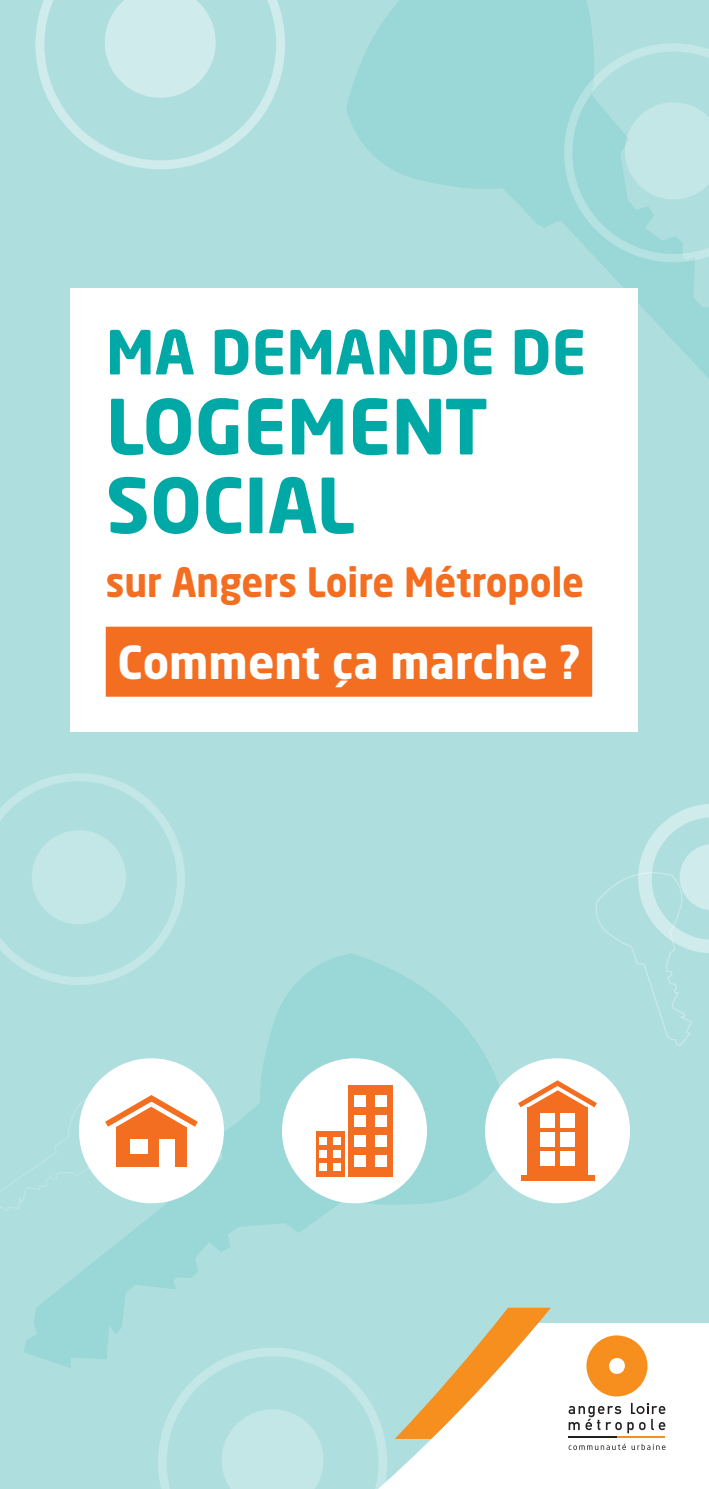
<style>
.page{position:relative;width:709px;height:1489px;background:#fff}
.page>*{position:absolute;margin:0;border:0;box-sizing:border-box;transform-origin:0 0}
.t1{font:700 75px "Neo Sans Std";color:#00a9a5}
.t2{font:700 60px "Neo Sans Std";color:#00a9a5}
.t3{font:700 45px "Neo Sans Std";color:#fff}
.t4{font:700 40px "Neo Sans Std";color:#f36e21;scale:.93 1}
</style>
<div class="page">
<div style="left:0;top:0;width:709px;height:1488px;background:#aedede"></div>
<svg style="left:346px;top:0;width:363px;height:378px;fill:#9ad7d7"></svg>
<svg style="left:24px;top:953px;width:486px;height:415px"></svg>
<svg style="left:563px;top:43px;width:146px;height:220px"></svg>
<svg style="left:0;top:773px;width:185px;height:212px"></svg>
<svg style="left:35px;top:0;width:250px;height:170px"></svg>
<div style="left:71px;top:288px;width:567px;height:443px;background:#fff"></div>
<div style="left:106px;top:626px;width:486px;height:70px;background:#f36e21"></div>
<div style="left:79px;top:1058px;width:145px;height:145px;background:#fff;border-radius:50%"></div>
<svg style="left:0;top:1094px;width:198px;height:118px"></svg>
<div style="left:159px;top:1138px;width:16px;height:28px;background:#fff"></div>
<div style="left:130px;top:1138px;width:17px;height:14px;background:#fff"></div>
<div style="left:282px;top:1058px;width:145px;height:145px;background:#fff;border-radius:50%"></div>
<div style="left:348px;top:1084px;width:45px;height:92px;background:#f36e21"></div>
<div style="left:376px;top:1095px;width:11px;height:11px;background:#fff"></div>
<div style="left:376px;top:1114px;width:11px;height:12px;background:#fff"></div>
<div style="left:376px;top:1134px;width:11px;height:12px;background:#fff"></div>
<div style="left:376px;top:1154px;width:11px;height:12px;background:#fff"></div>
<div style="left:354px;top:1095px;width:12px;height:11px;background:#fff"></div>
<div style="left:354px;top:1114px;width:12px;height:12px;background:#fff"></div>
<div style="left:354px;top:1134px;width:12px;height:12px;background:#fff"></div>
<div style="left:354px;top:1154px;width:12px;height:12px;background:#fff"></div>
<div style="left:316px;top:1131px;width:28px;height:45px;background:#f36e21"></div>
<div style="left:333px;top:1137px;width:8px;height:7px;background:#fff"></div>
<div style="left:333px;top:1150px;width:8px;height:7px;background:#fff"></div>
<div style="left:333px;top:1163px;width:8px;height:7px;background:#fff"></div>
<div style="left:320px;top:1137px;width:7px;height:7px;background:#fff"></div>
<div style="left:320px;top:1150px;width:7px;height:7px;background:#fff"></div>
<div style="left:320px;top:1163px;width:7px;height:7px;background:#fff"></div>
<div style="left:485px;top:1058px;width:145px;height:145px;background:#fff;border-radius:50%"></div>
<div style="left:527px;top:1107px;width:61px;height:74px;background:#f36e21"></div>
<svg style="left:518px;top:1080px;width:79px;height:27px"></svg>
<div style="left:520px;top:1175px;width:74px;height:6px;background:#f36e21"></div>
<div style="left:541px;top:1113px;width:14px;height:14px;background:#fff"></div>
<div style="left:560px;top:1113px;width:14px;height:14px;background:#fff"></div>
<div style="left:560px;top:1132px;width:14px;height:14px;background:#fff"></div>
<div style="left:541px;top:1132px;width:14px;height:14px;background:#fff"></div>
<div style="left:560px;top:1151px;width:14px;height:14px;background:#fff"></div>
<div style="left:541px;top:1151px;width:14px;height:14px;background:#fff"></div>
<svg style="left:157px;top:1346px;width:179px;height:142px"></svg>
<svg style="left:595px;top:804px;width:114px;height:243px"></svg>
<svg style="left:395px;top:1307px;width:156px;height:15px"></svg>
<svg style="left:336px;top:1322px;width:373px;height:166px;fill:#fff"></svg>
<hr style="left:568px;top:1436px;width:97px;height:2px;background:#f68f1e">
<hr style="left:568px;top:1436px;width:49px;height:2px;background:#231f20">
<svg style="left:586px;top:1335px;width:61px;height:61px;background:#f8ad5b"></svg>
<svg style="left:568px;top:1402px;width:97px;height:31px;background:#d4d3d4"></svg>
<svg style="left:568px;top:1443px;width:97px;height:6px"></svg>
<p class="t2" style="left:106px;top:314px;width:482px">MA DEMANDE DE</p>
<p class="t1" style="left:106px;top:378px;width:384px">LOGEMENT</p>
<p class="t1" style="left:106px;top:457px;width:251px">SOCIAL</p>
<p class="t4" style="left:106px;top:556px;width:516px">sur Angers Loire Métropole</p>
<p class="t3" style="left:117px;top:633px;width:465px">Comment ça marche ?</p>
</div>
